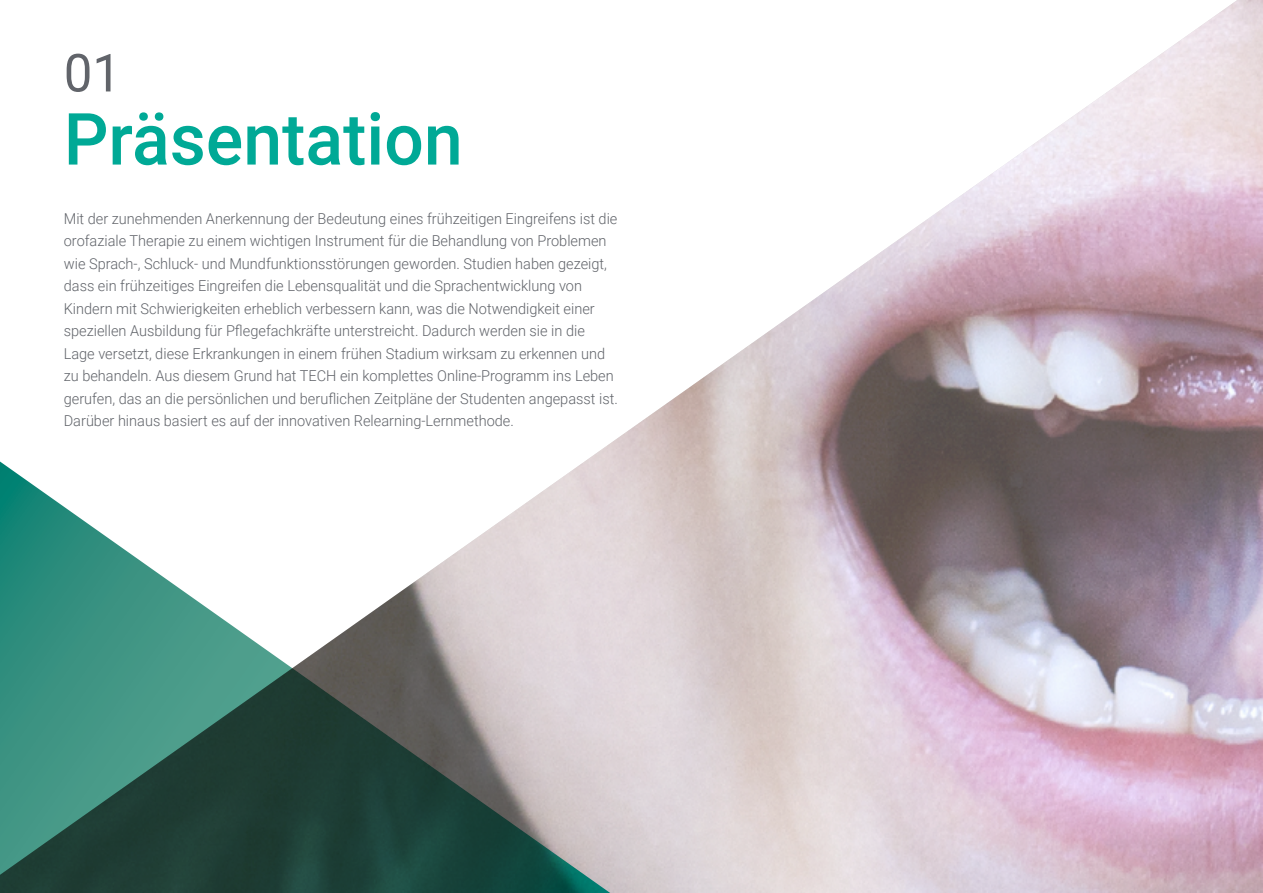
<style>
.page{position:relative;width:1263px;height:893px;background:#fff}
.page>*{position:absolute;margin:0;border:0;box-sizing:border-box;transform-origin:0 0}
.t1{font:500 72px "Roboto";color:#00a996}
.t2{font:52.5px "Roboto";color:#61646a}
.t3{font:300 15px/22.5px "Roboto";color:#61646a}
</style>
<div class="page">
<img style="left:607px;top:0;width:656px;height:893px">
<svg style="left:0;top:446px;width:640px;height:447px"></svg>
<h2 class="t2" style="left:64px;top:36px;width:59px">01</h2>
<h1 class="t1" style="left:64px;top:89px;width:400px">Präsentation</h1>
<p class="t3" style="left:64px;top:207px;width:555px">Mit der zunehmenden Anerkennung der Bedeutung eines frühzeitigen Eingreifens ist die orofaziale Therapie zu einem wichtigen Instrument für die Behandlung von Problemen wie Sprach-, Schluck- und Mundfunktionsstörungen geworden. Studien haben gezeigt, dass ein frühzeitiges Eingreifen die Lebensqualität und die Sprachentwicklung von Kindern mit Schwierigkeiten erheblich verbessern kann, was die Notwendigkeit einer speziellen Ausbildung für Pflegefachkräfte unterstreicht. Dadurch werden sie in die Lage versetzt, diese Erkrankungen in einem frühen Stadium wirksam zu erkennen und zu behandeln. Aus diesem Grund hat TECH ein komplettes Online-Programm ins Leben gerufen, das an die persönlichen und beruflichen Zeitpläne der Studenten angepasst ist.<br>Darüber hinaus basiert es auf der innovativen Relearning-Lernmethode.</p>
</div>
